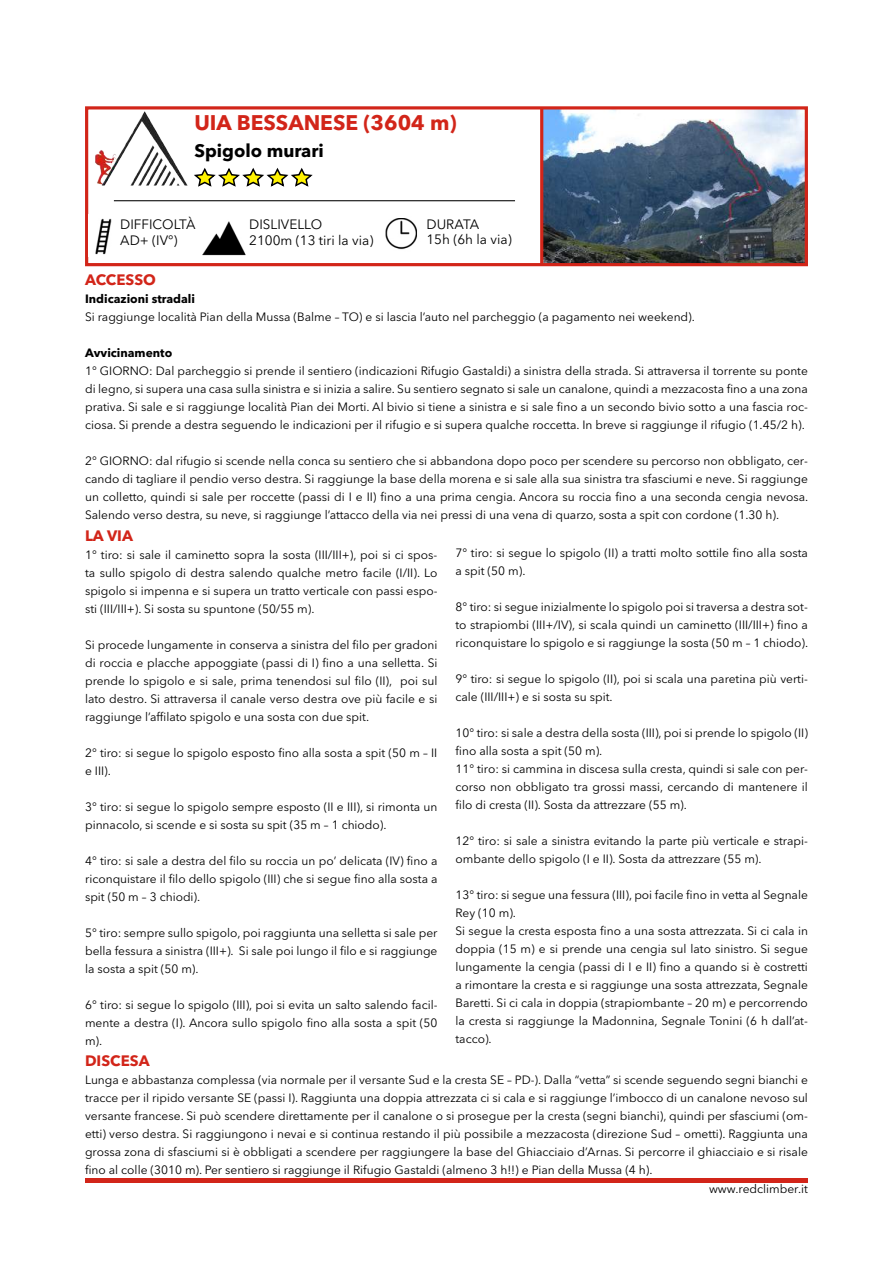
<style>
.page{position:relative;width:893px;height:1263px;background:#fff}
.page>*{position:absolute;margin:0;border:0;box-sizing:border-box;transform-origin:0 0}
.t1{font:700 21px "Avenir Next LT Pro";color:#d22519}
.t2{font:700 18px "Avenir Next LT Pro";color:#000}
.t3{font:700 15px "Avenir Next LT Pro";color:#d22519}
.t4{font:13.5px "Avenir Next LT Pro";color:#000}
.t5{font:12px/18px "Avenir Next LT Pro";color:#000;text-align:justify}
.t6{font:700 12px "Avenir Next LT Pro";color:#000}
</style>
<div class="page">
<img style="left:543px;top:110px;width:261px;height:152px">
<hr style="left:85px;top:1178px;width:723px;height:4px;background:#d22519">
<img style="left:95px;top:112px;width:93px;height:74px">
<div style="left:85px;top:106px;width:723px;height:160px;border:3px solid #d22519"></div>
<img style="left:95px;top:218px;width:17px;height:37px">
<img style="left:202px;top:221px;width:44px;height:35px">
<img style="left:385px;top:218px;width:32px;height:32px">
<svg style="left:194px;top:168px;width:119px;height:19px"></svg>
<hr style="left:540px;top:109px;width:3px;height:156px;background:#d22519">
<hr style="left:114px;top:200px;width:401px;height:1px;background:#000">
<h1 class="t1" style="left:194px;top:109px;width:264px">UIA BESSANESE (3604 m)</h1>
<h2 class="t2" style="left:194px;top:139px;width:131px">Spigolo murari</h2>
<p class="t4" style="left:120px;top:216px;width:77px">DIFFICOLTÀ</p>
<p class="t4" style="left:249px;top:216px;width:74px">DISLIVELLO</p>
<p class="t4" style="left:426px;top:216px;width:54px">DURATA</p>
<p class="t4" style="left:120px;top:233px;width:59px">AD+ (IV°)</p>
<p class="t4" style="left:249px;top:233px;width:126px">2100m (13 tiri la via)</p>
<p class="t4" style="left:426px;top:231px;width:87px">15h (6h la via)</p>
<p class="t3" style="left:85px;top:271px;width:72px">ACCESSO</p>
<p class="t6" style="left:85px;top:292px;width:112px">Indicazioni stradali</p>
<p class="t5" style="left:85px;top:308px;width:611px">Si raggiunge località Pian della Mussa (Balme – TO) e si lascia l’auto nel parcheggio (a pagamento nei weekend).</p>
<p class="t6" style="left:85px;top:346px;width:89px">Avvicinamento</p>
<p class="t5" style="left:85px;top:362px;width:724px">1° GIORNO: Dal parcheggio si prende il sentiero (indicazioni Rifugio Gastaldi) a sinistra della strada. Si attraversa il torrente su ponte di legno, si supera una casa sulla sinistra e si inizia a salire. Su sentiero segnato si sale un canalone, quindi a mezzacosta fino a una zona prativa. Si sale e si raggiunge località Pian dei Morti. Al bivio si tiene a sinistra e si sale fino a un secondo bivio sotto a una fascia roc&shy;ciosa. Si prende a destra seguendo le indicazioni per il rifugio e si supera qualche roccetta. In breve si raggiunge il rifugio (1.45/2 h).</p>
<p class="t5" style="left:85px;top:452px;width:725px">2° GIORNO: dal rifugio si scende nella conca su sentiero che si abbandona dopo poco per scendere su percorso non obbligato, cer&shy;cando di tagliare il pendio verso destra. Si raggiunge la base della morena e si sale alla sua sinistra tra sfasciumi e neve. Si raggiunge un colletto, quindi si sale per roccette (passi di I e II) fino a una prima cengia. Ancora su roccia fino a una seconda cengia nevosa.<br>Salendo verso destra, su neve, si raggiunge l’attacco della via nei pressi di una vena di quarzo, sosta a spit con cordone (1.30 h).</p>
<p class="t3" style="left:85px;top:526px;width:49px">LA VIA</p>
<p class="t5" style="left:85px;top:546px;width:354px">1° tiro: si sale il caminetto sopra la sosta (III/III+), poi si ci spos&shy;ta sullo spigolo di destra salendo qualche metro facile (I/II). Lo spigolo si impenna e si supera un tratto verticale con passi espo&shy;sti (III/III+). Si sosta su spuntone (50/55 m).</p>
<p class="t5" style="left:85px;top:636px;width:354px">Si procede lungamente in conserva a sinistra del filo per gradoni di roccia e placche appoggiate (passi di I) fino a una selletta. Si prende lo spigolo e si sale, prima tenendosi sul filo (II), poi sul lato destro. Si attraversa il canale verso destra ove più facile e si raggiunge l’affilato spigolo e una sosta con due spit.</p>
<p class="t5" style="left:85px;top:744px;width:354px">2° tiro: si segue lo spigolo esposto fino alla sosta a spit (50 m – II e III).</p>
<p class="t5" style="left:85px;top:798px;width:354px">3° tiro: si segue lo spigolo sempre esposto (II e III), si rimonta un pinnacolo, si scende e si sosta su spit (35 m – 1 chiodo).</p>
<p class="t5" style="left:85px;top:852px;width:354px">4° tiro: si sale a destra del filo su roccia un po’ delicata (IV) fino a riconquistare il filo dello spigolo (III) che si segue fino alla sosta a spit (50 m – 3 chiodi).</p>
<p class="t5" style="left:85px;top:924px;width:354px">5° tiro: sempre sullo spigolo, poi raggiunta una selletta si sale per bella fessura a sinistra (III+). Si sale poi lungo il filo e si raggiunge la sosta a spit (50 m).</p>
<p class="t5" style="left:85px;top:996px;width:354px">6° tiro: si segue lo spigolo (III), poi si evita un salto salendo facil&shy;mente a destra (I). Ancora sullo spigolo fino alla sosta a spit (50 m).</p>
<p class="t5" style="left:455px;top:543px;width:354px">7° tiro: si segue lo spigolo (II) a tratti molto sottile fino alla sosta a spit (50 m).</p>
<p class="t5" style="left:455px;top:597px;width:354px">8° tiro: si segue inizialmente lo spigolo poi si traversa a destra sot&shy;to strapiombi (III+/IV), si scala quindi un caminetto (III/III+) fino a riconquistare lo spigolo e si raggiunge la sosta (50 m – 1 chiodo).</p>
<p class="t5" style="left:455px;top:669px;width:354px">9° tiro: si segue lo spigolo (II), poi si scala una paretina più verti&shy;cale (III/III+) e si sosta su spit.</p>
<p class="t5" style="left:455px;top:723px;width:354px;text-align:left">10° tiro: si sale a destra della sosta (III), poi si prende lo spigolo (II) fino alla sosta a spit (50 m).<br>11° tiro: si cammina in discesa sulla cresta, quindi si sale con per&shy;corso non obbligato tra grossi massi, cercando di mantenere il filo di cresta (II). Sosta da attrezzare (55 m).</p>
<p class="t5" style="left:455px;top:831px;width:354px">12° tiro: si sale a sinistra evitando la parte più verticale e strapi&shy;ombante dello spigolo (I e II). Sosta da attrezzare (55 m).</p>
<p class="t5" style="left:455px;top:885px;width:354px;text-align:left">13° tiro: si segue una fessura (III), poi facile fino in vetta al Segnale Rey (10 m).<br>Si segue la cresta esposta fino a una sosta attrezzata. Si ci cala in doppia (15 m) e si prende una cengia sul lato sinistro. Si segue lungamente la cengia (passi di I e II) fino a quando si è costretti a rimontare la cresta e si raggiunge una sosta attrezzata, Segnale Baretti. Si ci cala in doppia (strapiombante – 20 m) e percorrendo la cresta si raggiunge la Madonnina, Segnale Tonini (6 h dall’at&shy;tacco).</p>
<p class="t3" style="left:85px;top:1052px;width:66px">DISCESA</p>
<p class="t5" style="left:85px;top:1071px;width:724px">Lunga e abbastanza complessa (via normale per il versante Sud e la cresta SE – PD-). Dalla “vetta” si scende seguendo segni bianchi e tracce per il ripido versante SE (passi I). Raggiunta una doppia attrezzata ci si cala e si raggiunge l’imbocco di un canalone nevoso sul versante francese. Si può scendere direttamente per il canalone o si prosegue per la cresta (segni bianchi), quindi per sfasciumi (om&shy;etti) verso destra. Si raggiungono i nevai e si continua restando il più possibile a mezzacosta (direzione Sud – ometti). Raggiunta una grossa zona di sfasciumi si è obbligati a scendere per raggiungere la base del Ghiacciaio d’Arnas. Si percorre il ghiacciaio e si risale fino al colle (3010 m). Per sentiero si raggiunge il Rifugio Gastaldi (almeno 3 h!!) e Pian della Mussa (4 h).</p>
<p class="t5" style="left:709px;top:1180px;width:100px">www.redclimber.it</p>
</div>
